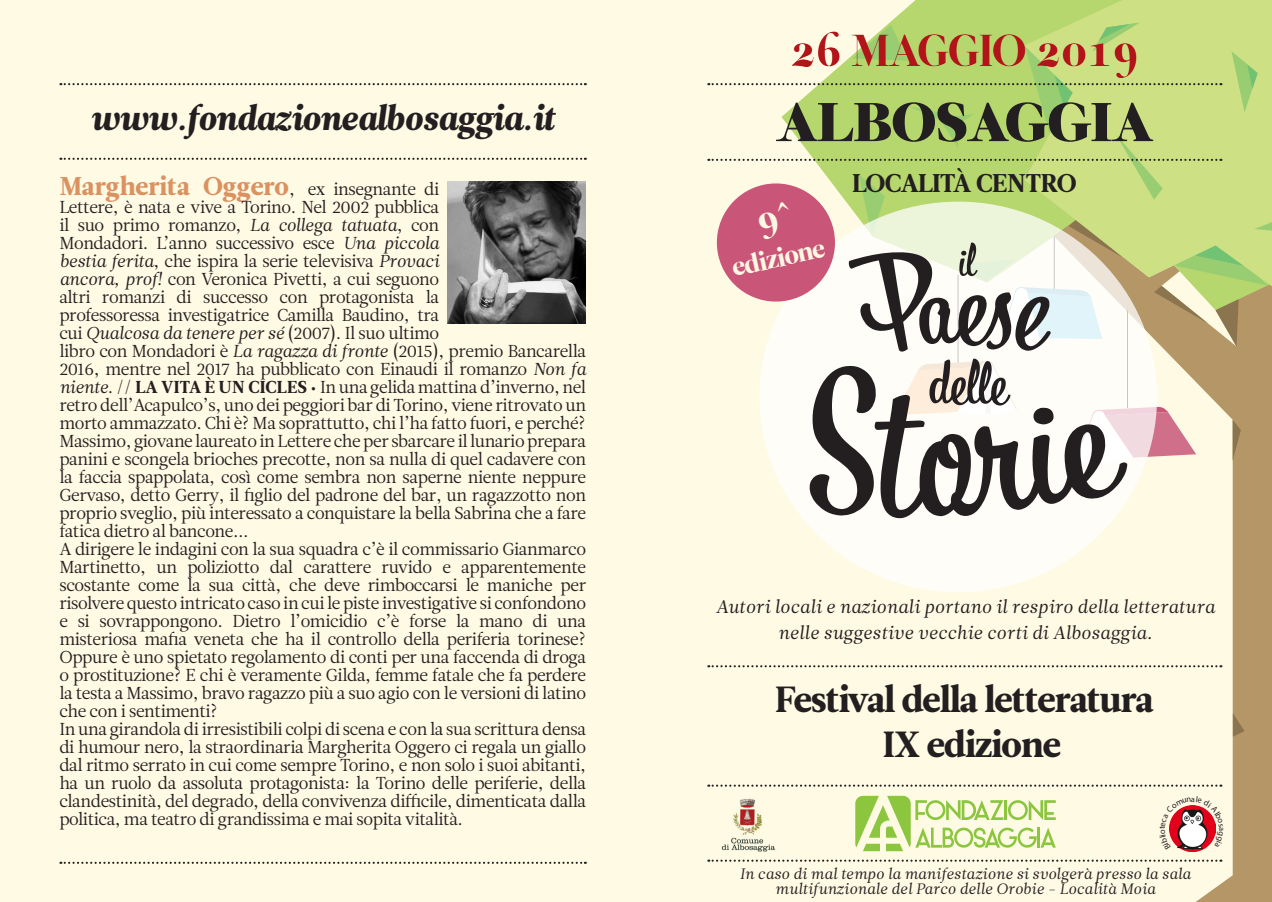
<style>
.page{position:relative;width:1272px;height:902px;background:#fff}
.page>*{position:absolute;margin:0;border:0;box-sizing:border-box;transform-origin:0 0}
.t1{font:70.5px "Leitura Display";letter-spacing:-.025em;color:#231f20}
.t2{font:44.85px "Leitura Display";letter-spacing:-.025em;color:#bf161c}
.t3{font:36.3px/44.8px "Leitura News Roman 4";letter-spacing:-.025em;color:#231f20;text-align:center}
.t4{font:34.2px "Leitura News Italic 4";letter-spacing:-.025em;color:#231f20}
.t5{font:25.65px "Leitura News Roman 4";color:#dc9160}
.t6{font:25.65px "Leitura News Roman 4";letter-spacing:-.025em;color:#231f20}
.t7{font:25.65px "Leitura Display";color:#fef8e3}
.t8{font:18.15px/25.7px "Leitura News Italic 1";color:#231f20;text-align:center}
.t9{font:17.25px/18px "Leitura News Roman 1";letter-spacing:-.025em;color:#231f20;text-align:justify}
.t10{font:15px "Leitura News Italic 1";color:#231f20}
.s1{font-family:"Leitura News Roman 1";font-size:17.25px;color:#231f20}
.s2{font-family:"Leitura News Italic 1"}
.s3{font-family:"Leitura News Roman 4"}
</style>
<div class="page">
<div style="left:0;top:0;width:1268px;height:901px;background:#fefae4"></div>
<svg style="left:889px;top:0;width:135px;height:23px;background:#bdd979"></svg>
<svg style="left:1053px;top:351px;width:218px;height:550px"></svg>
<svg style="left:1232px;top:420px;width:8px;height:41px"></svg>
<svg style="left:1232px;top:713px;width:12px;height:23px"></svg>
<svg style="left:1024px;top:0;width:247px;height:23px;background:#c6dd7d"></svg>
<div style="left:759px;top:201px;width:397px;height:391px;background:#fefdf8;border-radius:50%"></div>
<svg style="left:809px;top:358px;width:387px;height:160px"></svg>
<svg style="left:708px;top:859px;width:513px;height:2px"></svg>
<svg style="left:708px;top:784px;width:513px;height:2px"></svg>
<svg style="left:60px;top:83px;width:526px;height:2px"></svg>
<svg style="left:60px;top:158px;width:526px;height:2px"></svg>
<svg style="left:60px;top:861px;width:526px;height:2px"></svg>
<svg style="left:708px;top:665px;width:513px;height:2px"></svg>
<img style="left:721px;top:798px;width:55px;height:53px">
<img style="left:1169px;top:850px;width:46px;height:1px">
<svg style="left:855px;top:795px;width:200px;height:56px"></svg>
<img style="left:447px;top:181px;width:139px;height:142px">
<svg style="left:1159px;top:796px;width:64px;height:54px"></svg>
<svg style="left:708px;top:23px;width:563px;height:328px"></svg>
<p class="t4" style="left:91px;top:97px;width:466px">www.fondazionealbosaggia.it</p>
<p class="t5" style="left:59px;top:170px;width:381px">Margherita Oggero<span class="s1">, ex insegnante di</span></p>
<p class="t9" style="left:59px;top:198px;width:528px;text-align:left">Lettere, è nata e vive a Torino. Nel 2002 pubblica<br>il suo primo romanzo, <span class="s2">La collega tatuata</span>, con<br>Mondadori. L’anno successivo esce <span class="s2">Una piccola<br>bestia ferita</span>, che ispira la serie televisiva <span class="s2">Provaci<br>ancora, prof!</span> con Veronica Pivetti, a cui seguono<br>altri romanzi di successo con protagonista la<br>professoressa investigatrice Camilla Baudino, tra<br>cui <span class="s2">Qualcosa da tenere per sé</span> (2007). Il suo ultimo<br>libro con Mondadori è <span class="s2">La ragazza di fronte</span> (2015), premio Bancarella 2016, mentre nel 2017 ha pubblicato con Einaudi il romanzo <span class="s2">Non fa niente</span>. // <span class="s3">LA VITA È UN CICLES ∙</span> In una gelida mattina d’inverno, nel retro dell’Acapulco’s, uno dei peggiori bar di Torino, viene ritrovato un morto ammazzato. Chi è? Ma soprattutto, chi l’ha fatto fuori, e perché?<br>Massimo, giovane laureato in Lettere che per sbarcare il lunario prepara panini e scongela brioches precotte, non sa nulla di quel cadavere con la faccia spappolata, così come sembra non saperne niente neppure Gervaso, detto Gerry, il figlio del padrone del bar, un ragazzotto non proprio sveglio, più interessato a conquistare la bella Sabrina che a fare fatica dietro al bancone...</p>
<p class="t9" style="left:59px;top:540px;width:528px">A dirigere le indagini con la sua squadra c’è il commissario Gianmarco Martinetto, un poliziotto dal carattere ruvido e apparentemente scostante come la sua città, che deve rimboccarsi le maniche per risolvere questo intricato caso in cui le piste investigative si confondono e si sovrappongono. Dietro l’omicidio c’è forse la mano di una misteriosa mafia veneta che ha il controllo della periferia torinese?<br>Oppure è uno spietato regolamento di conti per una faccenda di droga o prostituzione? E chi è veramente Gilda, femme fatale che fa perdere la testa a Massimo, bravo ragazzo più a suo agio con le versioni di latino che con i sentimenti?</p>
<p class="t9" style="left:59px;top:720px;width:528px">In una girandola di irresistibili colpi di scena e con la sua scrittura densa di humour nero, la straordinaria Margherita Oggero ci regala un giallo dal ritmo serrato in cui come sempre Torino, e non solo i suoi abitanti, ha un ruolo da assoluta protagonista: la Torino delle periferie, della clandestinità, del degrado, della convivenza difficile, dimenticata dalla politica, ma teatro di grandissima e mai sopita vitalità.</p>
<h2 class="t2" style="left:789px;top:24px;width:351px">26 MAGGIO 2019</h2>
<p class="t1" style="left:776px;top:75px;width:378px">albosaggia</p>
<p class="t6" style="left:852px;top:168px;width:226px">LOCALITÀ CENTRO</p>
<p class="t7" style="left:729px;top:252px;width:96px;rotate:-12deg">edizione</p>
<p class="t8" style="left:715px;top:594px;width:501px">Autori locali e nazionali portano il respiro della letteratura nelle suggestive vecchie corti di Albosaggia.</p>
<p class="t3" style="left:775px;top:677px;width:380px">Festival della letteratura<br>IX edizione</p>
<p class="t10" style="left:739px;top:864px;width:452px">In caso di mal tempo la manifestazione si svolgerà presso la sala</p>
<p class="t10" style="left:775px;top:879px;width:382px">multifunzionale del Parco delle Orobie - Località Moia</p>
</div>
